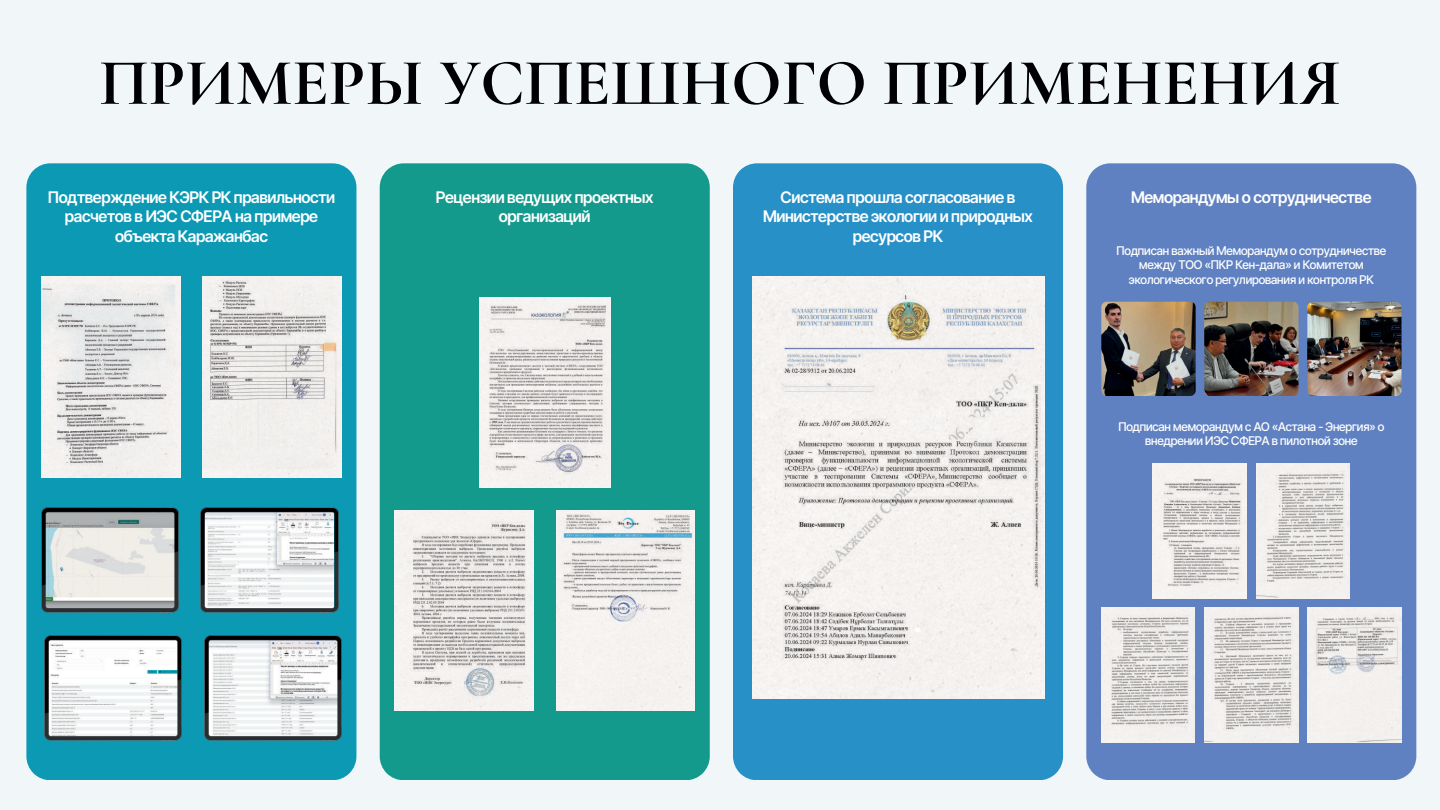
<style>
.page{position:relative;width:1440px;height:810px;background:#f1f7f9}
.page>*{position:absolute;margin:0;border:0;box-sizing:border-box;transform-origin:0 0}
.t1{font:700 66px "Cormorant Garamond";color:#000002}
.t2{font:600 16px/19.5px "Inter";letter-spacing:-.065em;color:#fff;text-align:center}
.t3{font:500 12px/14.2px "Inter";letter-spacing:-.065em;color:#fff;text-align:center}
</style>
<div class="page">
<div style="left:26px;top:163px;width:330px;height:617px;background:#0c99b4"></div>
<div style="left:380px;top:163px;width:330px;height:617px;background:#149a8d"></div>
<div style="left:733px;top:163px;width:330px;height:617px;background:#2790c7"></div>
<div style="left:1086px;top:163px;width:330px;height:617px;background:#6081c1"></div>
<img style="left:201px;top:507px;width:137px;height:105px">
<img style="left:45px;top:635px;width:137px;height:105px">
<img style="left:41px;top:507px;width:138px;height:105px">
<img style="left:205px;top:635px;width:137px;height:105px">
<img style="left:41px;top:277px;width:139px;height:200px">
<img style="left:203px;top:277px;width:139px;height:200px">
<img style="left:479px;top:298px;width:131px;height:190px">
<img style="left:752px;top:277px;width:292px;height:422px">
<img style="left:556px;top:510px;width:139px;height:200px">
<img style="left:395px;top:510px;width:138px;height:200px">
<img style="left:1153px;top:463px;width:93px;height:136px">
<img style="left:1256px;top:463px;width:94px;height:136px">
<img style="left:1101px;top:608px;width:94px;height:135px">
<img style="left:1101px;top:302px;width:95px;height:94px;border-radius:5px">
<img style="left:1204px;top:302px;width:95px;height:94px;border-radius:5px">
<img style="left:1307px;top:302px;width:95px;height:94px;border-radius:5px">
<img style="left:1205px;top:608px;width:94px;height:135px">
<img style="left:1308px;top:608px;width:94px;height:135px">
<h1 class="t1" style="left:99px;top:42px;width:1243px">ПРИМЕРЫ УСПЕШНОГО ПРИМЕНЕНИЯ</h1>
<p class="t2" style="left:48px;top:187px;width:289px">Подтверждение КЭРК РК правильности расчетов в ИЭС СФЕРА на примере объекта Каражанбас</p>
<p class="t2" style="left:763px;top:187px;width:272px">Система прошла согласование в<br>Министерстве экологии и природных ресурсов РК</p>
<p class="t2" style="left:435px;top:187px;width:220px">Рецензии ведущих проектных</p>
<p class="t2" style="left:1131px;top:187px;width:243px">Меморандумы о сотрудничестве</p>
<p class="t2" style="left:499px;top:206px;width:94px">организаций</p>
<p class="t3" style="left:1116px;top:243px;width:272px">Подписан важный Меморандум о сотрудничестве между ТОО «ПКР Кен-дала» и Комитетом экологического регулирования и контроля РК</p>
<p class="t3" style="left:1118px;top:419px;width:268px">Подписан меморандум с АО «Астана - Энергия» о внедрении ИЭС СФЕРА в пилотной зоне</p>
</div>
